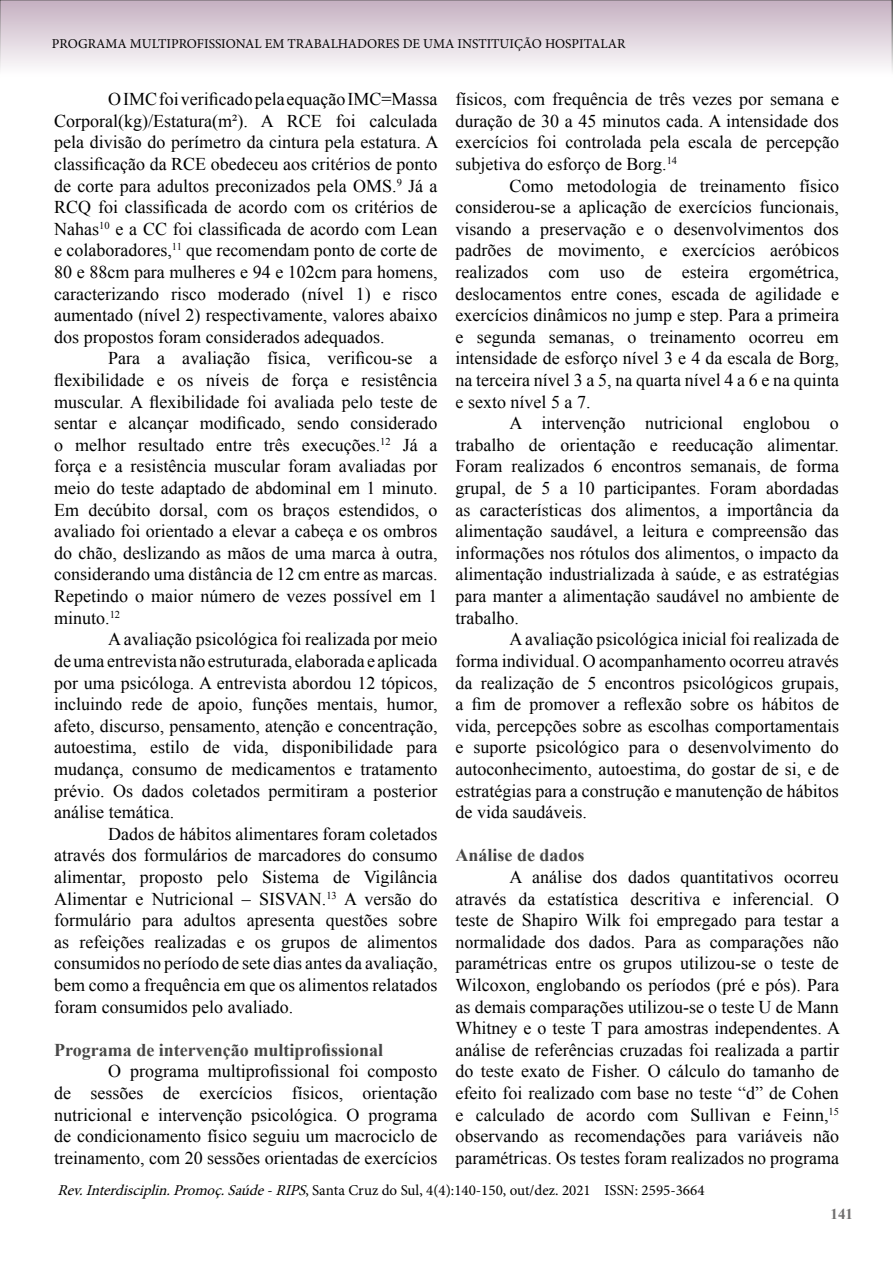
<style>
.page{position:relative;width:893px;height:1263px;background:#fff}
.page>*{position:absolute;margin:0;border:0;box-sizing:border-box;transform-origin:0 0}
.t1{font:18px/21.6px "Times New Roman";color:#000;text-align:justify}
.t2{font:700 18px "Times New Roman";color:#474746}
.t3{font:15px "Minion Pro";color:#000}
.t4{font:700 15px "Times New Roman";color:#706f6f}
.t5{font:13.5px "Minion Pro";color:#000}
.s1{font-style:italic}
</style>
<div class="page">
<svg style="left:0;top:0;width:893px;height:72px"></svg>
<p class="t5" style="left:52px;top:35px;width:575px">PROGRAMA MULTIPROFISSIONAL EM TRABALHADORES DE UMA INSTITUIÇÃO HOSPITALAR</p>
<p class="t1" style="left:54px;top:88px;width:386px;text-indent:54px">O IMC foi verificado pela equação IMC=Massa Corporal(kg)/Estatura(m²). A RCE foi calculada pela divisão do perímetro da cintura pela estatura. A classificação da RCE obedeceu aos critérios de ponto de corte para adultos preconizados pela OMS.<sup>9</sup> Já a RCQ foi classificada de acordo com os critérios de Nahas<sup>10</sup> e a CC foi classificada de acordo com Lean e colaboradores,<sup>11</sup> que recomendam ponto de corte de 80 e 88cm para mulheres e 94 e 102cm para homens, caracterizando risco moderado (nível 1) e risco aumentado (nível 2) respectivamente, valores abaixo dos propostos foram considerados adequados.</p>
<p class="t1" style="left:54px;top:347px;width:385px;text-indent:54px">Para a avaliação física, verificou-se a flexibilidade e os níveis de força e resistência muscular. A flexibilidade foi avaliada pelo teste de sentar e alcançar modificado, sendo considerado o melhor resultado entre três execuções.<sup>12</sup> Já a força e a resistência muscular foram avaliadas por meio do teste adaptado de abdominal em 1 minuto.<br>Em decúbito dorsal, com os braços estendidos, o avaliado foi orientado a elevar a cabeça e os ombros do chão, deslizando as mãos de uma marca à outra, considerando uma distância de 12 cm entre as marcas.<br>Repetindo o maior número de vezes possível em 1 minuto.<sup>12</sup></p>
<p class="t1" style="left:54px;top:628px;width:385px;text-indent:54px">A avaliação psicológica foi realizada por meio de uma entrevista não estruturada, elaborada e aplicada por uma psicóloga. A entrevista abordou 12 tópicos, incluindo rede de apoio, funções mentais, humor, afeto, discurso, pensamento, atenção e concentração, autoestima, estilo de vida, disponibilidade para mudança, consumo de medicamentos e tratamento prévio. Os dados coletados permitiram a posterior análise temática.</p>
<p class="t1" style="left:54px;top:823px;width:385px;text-indent:54px">Dados de hábitos alimentares foram coletados através dos formulários de marcadores do consumo alimentar, proposto pelo Sistema de Vigilância Alimentar e Nutricional – SISVAN.<sup>13</sup> A versão do formulário para adultos apresenta questões sobre as refeições realizadas e os grupos de alimentos consumidos no período de sete dias antes da avaliação, bem como a frequência em que os alimentos relatados foram consumidos pelo avaliado.</p>
<p class="t2" style="left:54px;top:1037px;width:330px">Programa de intervenção multiprofissional</p>
<p class="t1" style="left:54px;top:1060px;width:385px;text-indent:54px">O programa multiprofissional foi composto de sessões de exercícios físicos, orientação nutricional e intervenção psicológica. O programa de condicionamento físico seguiu um macrociclo de treinamento, com 20 sessões orientadas de exercícios</p>
<p class="t1" style="left:456px;top:88px;width:385px">físicos, com frequência de três vezes por semana e duração de 30 a 45 minutos cada. A intensidade dos exercícios foi controlada pela escala de percepção subjetiva do esforço de Borg.<sup>14</sup></p>
<p class="t1" style="left:456px;top:175px;width:385px;text-indent:54px">Como metodologia de treinamento físico considerou-se a aplicação de exercícios funcionais, visando a preservação e o desenvolvimentos dos padrões de movimento, e exercícios aeróbicos realizados com uso de esteira ergométrica, deslocamentos entre cones, escada de agilidade e exercícios dinâmicos no jump e step. Para a primeira e segunda semanas, o treinamento ocorreu em intensidade de esforço nível 3 e 4 da escala de Borg, na terceira nível 3 a 5, na quarta nível 4 a 6 e na quinta e sexto nível 5 a 7.</p>
<p class="t1" style="left:456px;top:412px;width:385px;text-indent:54px">A intervenção nutricional englobou o trabalho de orientação e reeducação alimentar.<br>Foram realizados 6 encontros semanais, de forma grupal, de 5 a 10 participantes. Foram abordadas as características dos alimentos, a importância da alimentação saudável, a leitura e compreensão das informações nos rótulos dos alimentos, o impacto da alimentação industrializada à saúde, e as estratégias para manter a alimentação saudável no ambiente de trabalho.</p>
<p class="t1" style="left:456px;top:628px;width:385px;text-indent:54px">A avaliação psicológica inicial foi realizada de forma individual. O acompanhamento ocorreu através da realização de 5 encontros psicológicos grupais, a fim de promover a reflexão sobre os hábitos de vida, percepções sobre as escolhas comportamentais e suporte psicológico para o desenvolvimento do autoconhecimento, autoestima, do gostar de si, e de estratégias para a construção e manutenção de hábitos de vida saudáveis.</p>
<p class="t2" style="left:456px;top:843px;width:131px">Análise de dados</p>
<p class="t1" style="left:456px;top:866px;width:386px;text-indent:54px">A análise dos dados quantitativos ocorreu através da estatística descritiva e inferencial. O teste de Shapiro Wilk foi empregado para testar a normalidade dos dados. Para as comparações não paramétricas entre os grupos utilizou-se o teste de Wilcoxon, englobando os períodos (pré e pós). Para as demais comparações utilizou-se o teste U de Mann Whitney e o teste T para amostras independentes. A análise de referências cruzadas foi realizada a partir do teste exato de Fisher. O cálculo do tamanho de efeito foi realizado com base no teste “d” de Cohen e calculado de acordo com Sullivan e Feinn,<sup>15 </sup>observando as recomendações para variáveis não paramétricas. Os testes foram realizados no programa</p>
<p class="t3" style="left:57px;top:1180px;width:649px"><span class="s1">Rev.Interdisciplin.Promoç.Saúde-RIPS</span>, Santa Cruz do Sul, 4(4):140-150, out/dez. 2021 ISSN: 2595-3664</p>
<p class="t4" style="left:831px;top:1204px;width:24px">141</p>
</div>
